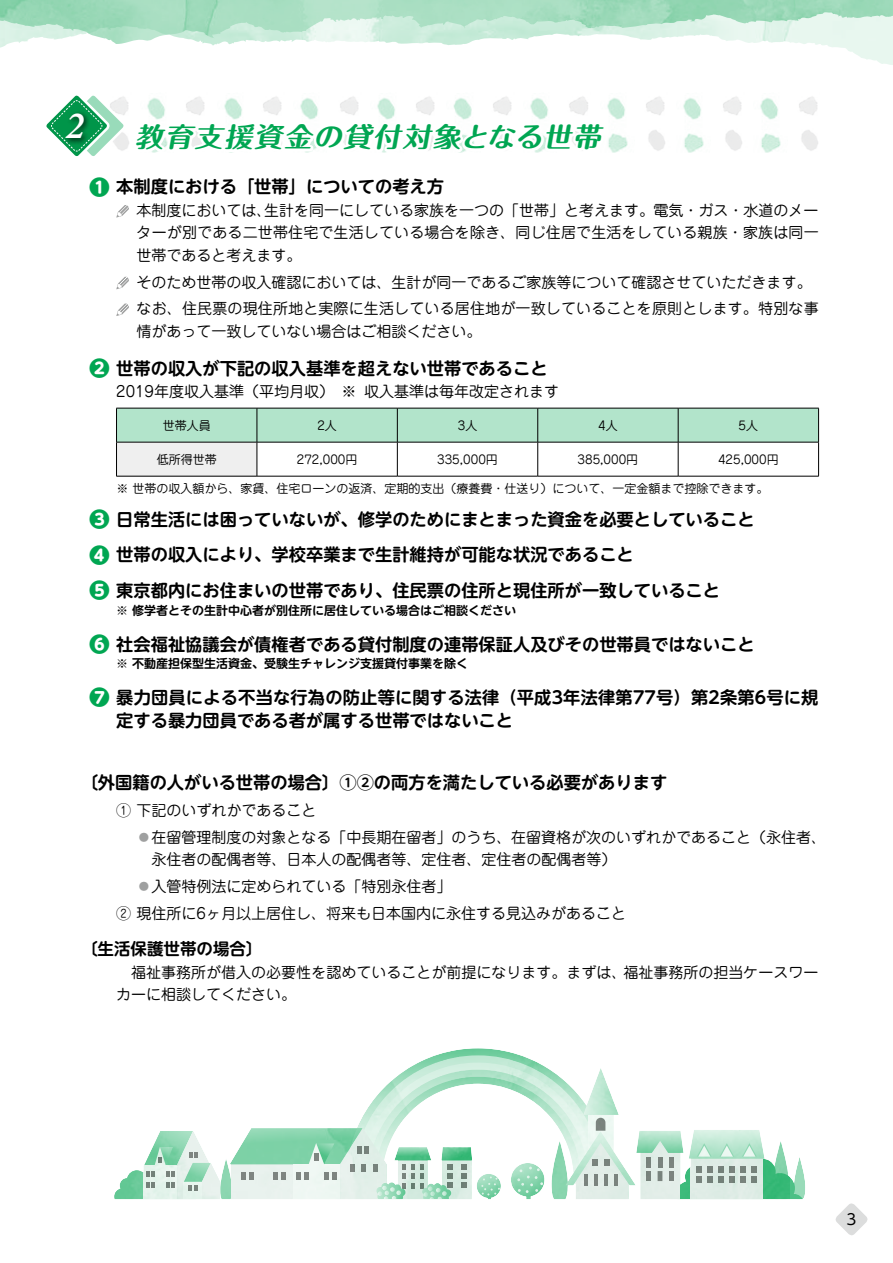
<style>
.page{position:relative;width:893px;height:1263px;background:#fff}
.page>*{position:absolute;margin:0;border:0;box-sizing:border-box;transform-origin:0 0}
.t1{font:italic 600 38.7px "Minion Pro";color:#fff}
.t2{font:italic 700 27px "Maru Fo Pro";color:#00a652;scale:1.05 1}
.t3{font:700 17.25px/35.5px "UD Shin M Go Pro De";color:#000}
.t4{font:700 16.5px "UD Shin M Go Pro De";color:#000}
.t5{font:15px/22.5px "Jun 201 Pro";color:#000}
.t6{font:15px "UD Shin M Go Pro";color:#000}
.t7{font:12px "Jun 201 Pro";color:#000}
.t8{font:700 12px "UD Shin M Go Pro De";color:#000}
.s1{font-family:"UD Shin M Go Pro";font-weight:800;font-size:20.7px;color:#00a652}
.s2{color:#9fa0a0}
</style>
<div class="page">
<svg style="left:835px;top:1203px;width:33px;height:32px"></svg>
<svg style="left:0;top:0;width:893px;height:65px"></svg>
<svg style="left:114px;top:1048px;width:691px;height:151px"></svg>
<svg style="left:116px;top:277px;width:13px;height:12px"></svg>
<svg style="left:116px;top:303px;width:13px;height:13px"></svg>
<div style="left:117px;top:409px;width:701px;height:33px;background:#b2e4cb"></div>
<div style="left:117px;top:442px;width:140px;height:34px;background:#efefef"></div>
<hr style="left:116px;top:408px;width:141px;height:1px;background:#000">
<hr style="left:116px;top:408px;width:1px;height:34px;background:#000">
<hr style="left:257px;top:408px;width:140px;height:1px;background:#000">
<hr style="left:257px;top:408px;width:1px;height:34px;background:#000">
<hr style="left:397px;top:408px;width:141px;height:1px;background:#000">
<hr style="left:397px;top:408px;width:1px;height:34px;background:#000">
<hr style="left:538px;top:408px;width:140px;height:1px;background:#000">
<hr style="left:537px;top:408px;width:1px;height:34px;background:#000">
<hr style="left:678px;top:408px;width:141px;height:1px;background:#000">
<hr style="left:678px;top:408px;width:1px;height:34px;background:#000">
<hr style="left:818px;top:408px;width:1px;height:34px;background:#000">
<hr style="left:116px;top:442px;width:141px;height:1px;background:#000">
<hr style="left:116px;top:442px;width:1px;height:34px;background:#000">
<hr style="left:257px;top:442px;width:140px;height:1px;background:#000">
<hr style="left:257px;top:442px;width:1px;height:34px;background:#000">
<hr style="left:397px;top:442px;width:141px;height:1px;background:#000">
<hr style="left:397px;top:442px;width:1px;height:34px;background:#000">
<hr style="left:538px;top:442px;width:140px;height:1px;background:#000">
<hr style="left:537px;top:442px;width:1px;height:34px;background:#000">
<hr style="left:678px;top:442px;width:141px;height:1px;background:#000">
<hr style="left:678px;top:442px;width:1px;height:34px;background:#000">
<hr style="left:818px;top:442px;width:1px;height:34px;background:#000">
<hr style="left:116px;top:476px;width:141px;height:1px;background:#000">
<hr style="left:257px;top:476px;width:140px;height:1px;background:#000">
<hr style="left:397px;top:476px;width:141px;height:1px;background:#000">
<hr style="left:538px;top:476px;width:140px;height:1px;background:#000">
<hr style="left:678px;top:476px;width:141px;height:1px;background:#000">
<img style="left:799px;top:97px;width:19px;height:54px">
<img style="left:760px;top:98px;width:21px;height:55px">
<img style="left:723px;top:97px;width:19px;height:54px">
<img style="left:683px;top:98px;width:21px;height:55px">
<img style="left:646px;top:97px;width:19px;height:54px">
<img style="left:609px;top:98px;width:19px;height:55px">
<svg style="left:46px;top:95px;width:563px;height:123px"></svg>
<div style="left:64px;top:111px;width:27px;height:34px;background:#000;opacity:.75"></div>
<h1 class="t1" style="left:66px;top:102px;width:20px">2</h1>
<h2 class="t2" style="left:135px;top:116px;width:452px">教育支援資金の貸付対象となる世帯</h2>
<p class="t3" style="left:89px;top:168px;width:356px"><span class="s1">❶</span> 本制度における「世帯」についての考え方</p>
<p class="t5" style="left:137px;top:197px;width:684px;text-align:justify">本制度においては、生計を同一にしている家族を一つの「世帯」と考えます。電気・ガス・水道のメーターが別である二世帯住宅で生活している場合を除き、同じ住居で生活をしている親族・家族は同一世帯であると考えます。</p>
<p class="t5" style="left:137px;top:267px;width:684px;line-height:26.7px">そのため世帯の収入確認においては、生計が同一であるご家族等について確認させていただきます。なお、住民票の現住所地と実際に生活している居住地が一致していることを原則とします。特別な事</p>
<p class="t5" style="left:137px;top:318px;width:347px">情があって一致していない場合はご相談ください。</p>
<p class="t3" style="left:89px;top:349px;width:460px"><span class="s1">❷</span> 世帯の収入が下記の収入基準を超えない世帯であること</p>
<p class="t5" style="left:116px;top:379px;width:444px">2019年度収入基準（平均月収）　※ 収入基準は毎年改定されます</p>
<p class="t7" style="left:163px;top:416px;width:49px">世帯人員</p>
<p class="t7" style="left:317px;top:416px;width:21px">2人</p>
<p class="t7" style="left:458px;top:416px;width:21px">3人</p>
<p class="t7" style="left:598px;top:416px;width:21px">4人</p>
<p class="t7" style="left:739px;top:416px;width:21px">5人</p>
<p class="t7" style="left:157px;top:450px;width:61px">低所得世帯</p>
<p class="t7" style="left:297px;top:450px;width:62px">272,000円</p>
<p class="t7" style="left:437px;top:450px;width:62px">335,000円</p>
<p class="t7" style="left:578px;top:450px;width:62px">385,000円</p>
<p class="t7" style="left:718px;top:450px;width:62px">425,000円</p>
<p class="t7" style="left:117px;top:479px;width:653px">※ 世帯の収入額から、家賃、住宅ローンの返済、定期的支出（療養費・仕送り）について、一定金額まで控除できます。</p>
<p class="t3" style="left:89px;top:501px;width:667px"><span class="s1">❸</span> 日常生活には困っていないが、修学のためにまとまった資金を必要としていること<br><span class="s1">❹</span> 世帯の収入により、学校卒業まで生計維持が可能な状況であること<br><span class="s1">❺</span> 東京都内にお住まいの世帯であり、住民票の住所と現住所が一致していること</p>
<p class="t8" style="left:116px;top:600px;width:401px">※ 修学者とその生計中心者が別住所に居住している場合はご相談ください</p>
<p class="t3" style="left:89px;top:625px;width:667px"><span class="s1">❻</span> 社会福祉協議会が債権者である貸付制度の連帯保証人及びその世帯員ではないこと</p>
<p class="t8" style="left:116px;top:654px;width:353px">※ 不動産担保型生活資金、受験生チャレンジ支援貸付事業を除く</p>
<p class="t3" style="left:116px;top:685px;width:704px;line-height:22.5px;text-indent:-27px"><span class="s1">❼</span> 暴力団員による不当な行為の防止等に関する法律（平成3年法律第77号）第2条第6号に規定する暴力団員である者が属する世帯ではないこと</p>
<p class="t3" style="left:81px;top:764px;width:588px">〔外国籍の人がいる世帯の場合〕①②の両方を満たしている必要があります</p>
<p class="t5" style="left:137px;top:795px;width:691px;line-height:26.7px;text-indent:-20px">① 下記のいずれかであること<br><span class="s2">◦</span> 在留管理制度の対象となる「中長期在留者」のうち、在留資格が次のいずれかであること（永住者、</p>
<p class="t5" style="left:152px;top:846px;width:467px">永住者の配偶者等、日本人の配偶者等、定住者、定住者の配偶者等）</p>
<p class="t5" style="left:137px;top:873px;width:317px"><span class="s2">◦</span> 入管特例法に定められている「特別永住者」</p>
<p class="t5" style="left:116px;top:900px;width:511px">② 現住所に6ヶ月以上居住し、将来も日本国内に永住する見込みがあること</p>
<p class="t4" style="left:81px;top:936px;width:183px">〔生活保護世帯の場合〕</p>
<p class="t5" style="left:116px;top:959px;width:704px">　福祉事務所が借入の必要性を認めていることが前提になります。まずは、福祉事務所の担当ケースワーカーに相談してください。</p>
<p class="t6" style="left:847px;top:1207px;width:11px">3</p>
</div>
